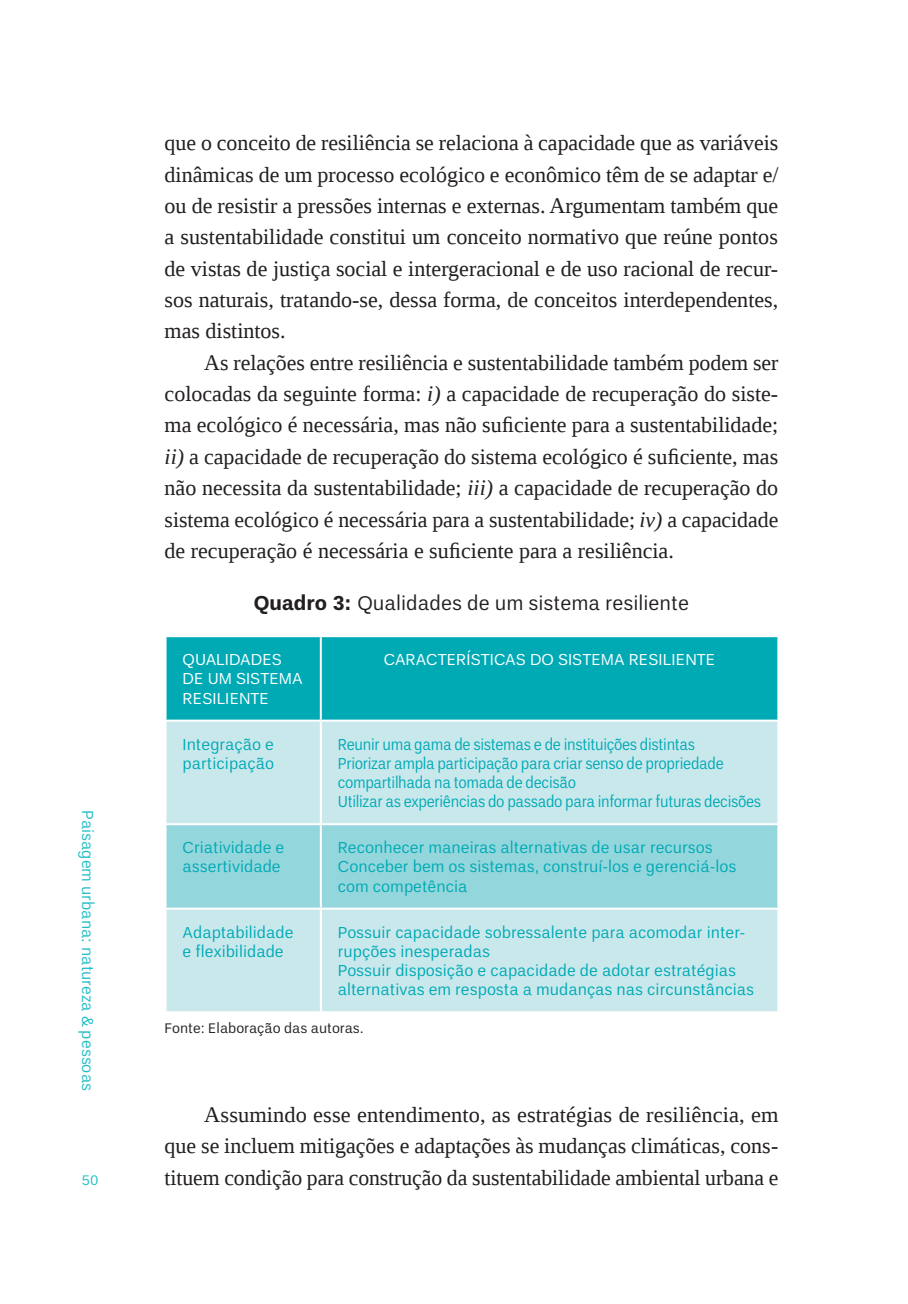
<style>
.page{position:relative;width:908px;height:1304px;background:#fff}
.page>*{position:absolute;margin:0;border:0;box-sizing:border-box;transform-origin:0 0}
.t1{font:22px/31.4px "Liberation Serif";color:#231f20;text-align:justify}
.t2{font:20px "Un B Pro";color:#231f20}
.t3{font:16px/19.2px "Un B Pro";color:#00aab5}
.t4{font:16px/19.2px "Un B Pro";letter-spacing:-.025em;color:#00aab5;scale:.92 1}
.t5{font:16px/19.2px "Un B Pro";color:#fff}
.t6{font:16px "Un B Pro";color:#21bdc7}
.t7{font:14px "Un B Pro";color:#231f20}
.t8{font:14px "Un B Pro";color:#21bdc7}
.s1{font-style:italic}
.s2{font-weight:700}
</style>
<div class="page">
<div style="left:166px;top:637px;width:611px;height:83px;background:#00aab5"></div>
<div style="left:166px;top:722px;width:611px;height:289px;background:#c8e8ec"></div>
<div style="left:166px;top:825px;width:611px;height:83px;background:#93d6dc"></div>
<hr style="left:320px;top:637px;width:1px;height:83px;background:#fff">
<hr style="left:320px;top:722px;width:1px;height:101px;background:#fff">
<hr style="left:164px;top:823px;width:157px;height:2px;background:#fff">
<hr style="left:321px;top:823px;width:458px;height:2px;background:#fff">
<hr style="left:320px;top:825px;width:1px;height:83px;background:#fff">
<hr style="left:164px;top:908px;width:157px;height:2px;background:#fff">
<hr style="left:321px;top:908px;width:458px;height:2px;background:#fff">
<hr style="left:320px;top:910px;width:1px;height:101px;background:#fff">
<p class="t6" style="left:97px;top:810px;width:282px;rotate:90deg">Paisagem urbana: natureza &amp; pessoas</p>
<p class="t8" style="left:82px;top:1172px;width:18px">50</p>
<p class="t1" style="left:164px;top:127px;width:615px">que o conceito de resiliência se relaciona à capacidade que as variáveis dinâmicas de um processo ecológico e econômico têm de se adaptar e/ ou de resistir a pressões internas e externas. Argumentam também que a sustentabilidade constitui um conceito normativo que reúne pontos de vistas de justiça social e intergeracional e de uso racional de recur&shy;sos naturais, tratando-se, dessa forma, de conceitos interdependentes, mas distintos.</p>
<p class="t1" style="left:164px;top:347px;width:615px;text-indent:40px">As relações entre resiliência e sustentabilidade também podem ser colocadas da seguinte forma: <span class="s1">i)</span> a capacidade de recuperação do siste&shy;ma ecológico é necessária, mas não suficiente para a sustentabilidade; <span class="s1">ii)</span> a capacidade de recuperação do sistema ecológico é suficiente, mas não necessita da sustentabilidade; <span class="s1">iii)</span> a capacidade de recuperação do sistema ecológico é necessária para a sustentabilidade; <span class="s1">iv)</span> a capacidade de recuperação é necessária e suficiente para a resiliência.</p>
<p class="t2" style="left:254px;top:592px;width:436px"><span class="s2">Quadro 3:</span> Qualidades de um sistema resiliente</p>
<p class="t5" style="left:182px;top:650px;width:121px">QUALIDADES<br>DE UM SISTEMA<br>RESILIENTE</p>
<p class="t5" style="left:383px;top:650px;width:333px">CARACTERÍSTICAS DO SISTEMA RESILIENTE</p>
<p class="t3" style="left:182px;top:734px;width:93px">Integração e participação</p>
<p class="t4" style="left:338px;top:734px;width:461px">Reunir uma gama de sistemas e de instituições distintas<br>Priorizar ampla participação para criar senso de propriedade compartilhada na tomada de decisão<br>Utilizar as experiências do passado para informar futuras decisões</p>
<p class="t3" style="left:182px;top:838px;width:103px">Criatividade e assertividade</p>
<p class="t3" style="left:338px;top:838px;width:400px">Reconhecer maneiras alternativas de usar recursos<br>Conceber bem os sistemas, construí-los e gerenciá-los com competência</p>
<p class="t3" style="left:182px;top:922px;width:113px">Adaptabilidade e flexibilidade</p>
<p class="t3" style="left:338px;top:922px;width:418px">Possuir capacidade sobressalente para acomodar inter&shy;rupções inesperadas<br>Possuir disposição e capacidade de adotar estratégias alternativas em resposta a mudanças nas circunstâncias</p>
<p class="t7" style="left:164px;top:1020px;width:200px">Fonte: Elaboração das autoras.</p>
<p class="t1" style="left:164px;top:1099px;width:615px;text-indent:40px">Assumindo esse entendimento, as estratégias de resiliência, em que se incluem mitigações e adaptações às mudanças climáticas, cons&shy;tituem condição para construção da sustentabilidade ambiental urbana e</p>
</div>
